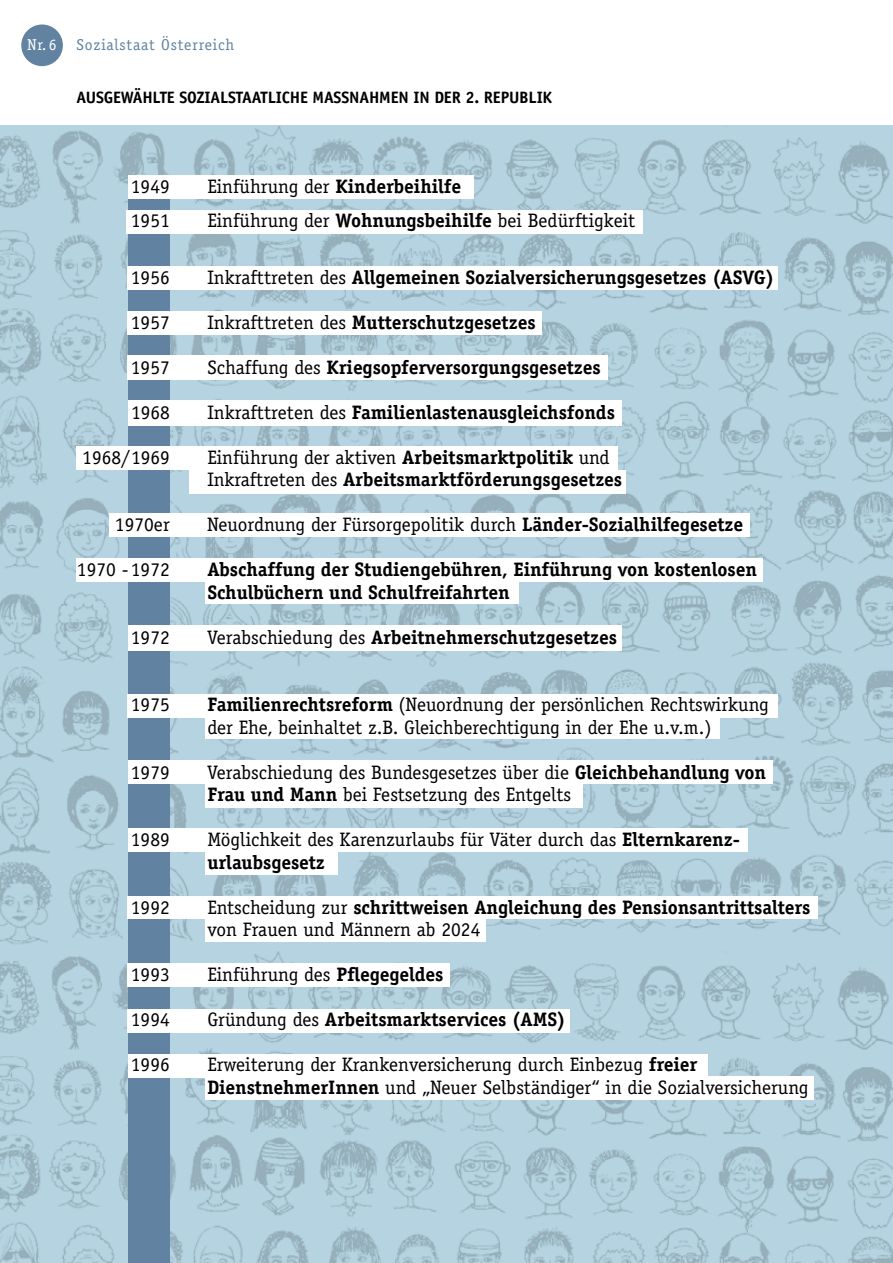
<style>
.page{position:relative;width:893px;height:1263px;background:#fff}
.page>*{position:absolute;margin:0;border:0;box-sizing:border-box;transform-origin:0 0}
.t1{font:19.5px/22.5px "Officina Serif Std";color:#000}
.t2{font:700 19.5px/22.5px "Officina Serif Std";letter-spacing:-.005em;color:#000}
.t3{font:700 16.5px "Officina Sans Std";letter-spacing:-.01em;color:#000}
.t4{font:15.75px "Officina Serif Std";letter-spacing:.05em;color:#6183a1}
.t5{font:15.75px "Officina Serif Std";color:#fff}
.s1{font-weight:400}
.s2{font-weight:700}
</style>
<div class="page">
<div style="left:22px;top:25px;width:40px;height:40px;background:#6183a1;border-radius:50%"></div>
<div style="left:21px;top:25px;width:42px;height:41px;border:2px solid #6183a1;border-radius:50%"></div>
<img style="left:1px;top:125px;width:892px;height:825px">
<div style="left:190px;top:470px;width:436px;height:23px;background:#fff"></div>
<img style="left:0;top:950px;width:893px;height:313px">
<div style="left:128px;top:176px;width:41px;height:1087px;background:#6183a1"></div>
<div style="left:109px;top:513px;width:59px;height:24px;background:#fff"></div>
<div style="left:77px;top:558px;width:92px;height:24px;background:#fff"></div>
<div style="left:128px;top:175px;width:345px;height:24px;background:#fff"></div>
<div style="left:128px;top:356px;width:480px;height:24px;background:#fff"></div>
<div style="left:128px;top:355px;width:480px;height:24px;background:#fff"></div>
<div style="left:128px;top:401px;width:493px;height:25px;background:#fff"></div>
<div style="left:128px;top:446px;width:490px;height:24px;background:#fff"></div>
<div style="left:121px;top:558px;width:642px;height:24px;background:#fff"></div>
<div style="left:205px;top:580px;width:314px;height:24px;background:#fff"></div>
<div style="left:128px;top:513px;width:621px;height:24px;background:#fff"></div>
<div style="left:128px;top:625px;width:493px;height:26px;background:#fff"></div>
<div style="left:205px;top:715px;width:514px;height:24px;background:#fff"></div>
<div style="left:128px;top:694px;width:650px;height:24px;background:#fff"></div>
<div style="left:205px;top:784px;width:378px;height:24px;background:#fff"></div>
<div style="left:128px;top:760px;width:645px;height:24px;background:#fff"></div>
<div style="left:128px;top:828px;width:619px;height:24px;background:#fff"></div>
<div style="left:205px;top:851px;width:133px;height:24px;background:#fff"></div>
<div style="left:128px;top:896px;width:690px;height:22px;background:#fff"></div>
<div style="left:128px;top:963px;width:322px;height:24px;background:#fff"></div>
<div style="left:128px;top:1009px;width:442px;height:24px;background:#fff"></div>
<div style="left:205px;top:918px;width:281px;height:24px;background:#fff"></div>
<div style="left:128px;top:1054px;width:579px;height:24px;background:#fff"></div>
<div style="left:126px;top:210px;width:516px;height:24px;background:#fff"></div>
<div style="left:128px;top:266px;width:650px;height:24px;background:#fff"></div>
<div style="left:128px;top:311px;width:414px;height:24px;background:#fff"></div>
<div style="left:205px;top:1076px;width:609px;height:24px;background:#fff"></div>
<div style="left:77px;top:446px;width:103px;height:24px;background:#fff"></div>
<p class="t5" style="left:28px;top:35px;width:31px">Nr. 6</p>
<p class="t4" style="left:77px;top:35px;width:159px">Sozialstaat Österreich</p>
<p class="t3" style="left:77px;top:88px;width:476px">AUSGEWÄHLTE SOZIALSTAATLICHE MASSNAHMEN IN DER 2. REPUBLIK</p>
<p class="t1" style="left:131px;top:176px;width:40px">1949</p>
<p class="t2" style="left:207px;top:175px;width:255px"><span class="s1">Einführung der</span> Kinderbeihilfe</p>
<p class="t1" style="left:131px;top:209px;width:40px">1951</p>
<p class="t1" style="left:207px;top:209px;width:429px">Einführung der <span class="s2">Wohnungsbeihilfe</span> bei Bedürftigkeit</p>
<p class="t1" style="left:131px;top:266px;width:40px">1956</p>
<p class="t2" style="left:207px;top:265px;width:568px"><span class="s1">Inkrafttreten des</span> Allgemeinen Sozialversicherungsgesetzes (ASVG)</p>
<p class="t1" style="left:131px;top:311px;width:40px">1957</p>
<p class="t2" style="left:207px;top:310px;width:330px"><span class="s1">Inkrafttreten des</span> Mutterschutzgesetzes</p>
<p class="t1" style="left:131px;top:356px;width:40px">1957</p>
<p class="t2" style="left:207px;top:355px;width:395px"><span class="s1">Schaffung des</span> Kriegsopferversorgungsgesetzes</p>
<p class="t1" style="left:131px;top:401px;width:40px">1968</p>
<p class="t2" style="left:207px;top:400px;width:409px"><span class="s1">Inkrafttreten des</span> Familienlastenausgleichsfonds</p>
<p class="t2" style="left:207px;top:445px;width:416px"><span class="s1">Einführung der aktiven</span> Arbeitsmarktpolitik <span class="s1">und<br>Inkraftreten des</span> Arbeitsmarktförderungsgesetzes</p>
<p class="t1" style="left:115px;top:513px;width:56px">1970er</p>
<p class="t1" style="left:207px;top:513px;width:537px">Neuordnung der Fürsorgepolitik durch <span class="s2">Länder-Sozialhilfegesetze</span></p>
<p class="t2" style="left:207px;top:558px;width:551px">Abschaffung der Studiengebühren, Einführung von kostenlosen<br>Schulbüchern und Schulfreifahrten</p>
<p class="t1" style="left:131px;top:626px;width:40px">1972</p>
<p class="t2" style="left:207px;top:625px;width:411px"><span class="s1">Verabschiedung des</span> Arbeitnehmerschutzgesetzes</p>
<p class="t1" style="left:82px;top:446px;width:89px">1968/1969</p>
<p class="t1" style="left:77px;top:558px;width:94px">1970 -1972</p>
<p class="t1" style="left:131px;top:693px;width:40px">1975</p>
<p class="t1" style="left:207px;top:693px;width:563px"><span class="s2">Familienrechtsreform</span> (Neuordnung der persönlichen Rechtswirkung der Ehe, beinhaltet z.B. Gleichberechtigung in der Ehe u.v.m.)</p>
<p class="t1" style="left:131px;top:761px;width:40px">1979</p>
<p class="t1" style="left:207px;top:761px;width:560px">Verabschiedung des Bundesgesetzes über die <span class="s2">Gleichbehandlung von<br>Frau und Mann</span> bei Festsetzung des Entgelts</p>
<p class="t1" style="left:131px;top:828px;width:40px">1989</p>
<p class="t1" style="left:207px;top:828px;width:534px">Möglichkeit des Karenzurlaubs für Väter durch das <span class="s2">Elternkarenz&shy;urlaubsgesetz</span></p>
<p class="t1" style="left:131px;top:896px;width:40px">1992</p>
<p class="t2" style="left:207px;top:895px;width:604px"><span class="s1">Entscheidung zur</span> schrittweisen Angleichung des Pensionsantrittsalters <span class="s1">von Frauen und Männern ab 2024</span></p>
<p class="t1" style="left:131px;top:963px;width:40px">1993</p>
<p class="t1" style="left:207px;top:963px;width:237px">Einführung des <span class="s2">Pflegegeldes</span></p>
<p class="t1" style="left:131px;top:1008px;width:40px">1994</p>
<p class="t2" style="left:207px;top:1008px;width:360px"><span class="s1">Gründung des</span> Arbeitsmarktservices (AMS)</p>
<p class="t1" style="left:131px;top:1053px;width:40px">1996</p>
<p class="t1" style="left:207px;top:1053px;width:492px">Erweiterung der Krankenversicherung durch Einbezug <span class="s2">freier</span></p>
<p class="t2" style="left:96px;top:1075px;width:42px">D</p>
<p class="t1" style="left:219px;top:1076px;width:591px"><span class="s2">ienstnehmerInnen</span> und „Neuer Selbständiger“ in die Sozialversicherung</p>
</div>
